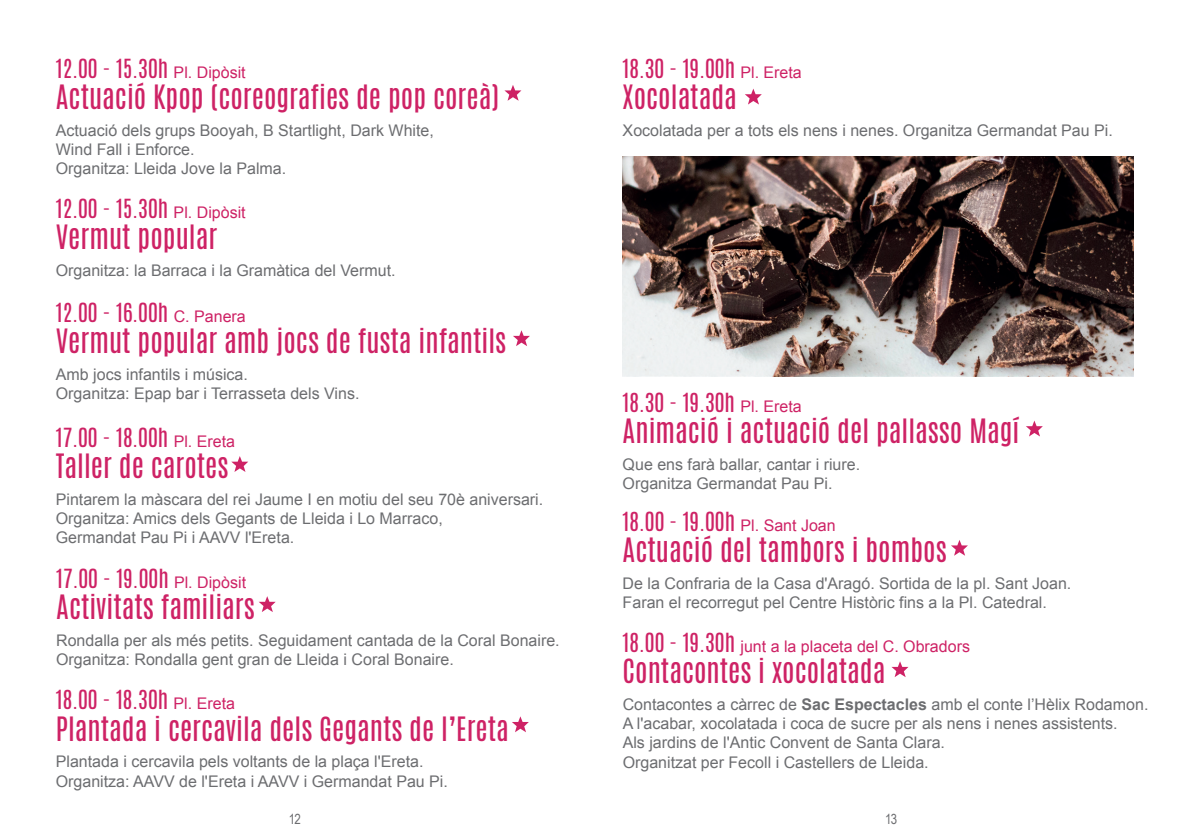
<style>
.page{position:relative;width:1191px;height:840px;background:#fff}
.page>*{position:absolute;margin:0;border:0;box-sizing:border-box;transform-origin:0 0}
.t1{font:28px "Antonio";color:#ce2265}
.t2{font:22px "Antonio";color:#ce2265}
.t3{font:16px/19.2px "Arial";color:#6c6d70}
.t4{font:16px "Arial";color:#ce2265}
.t5{font:14px "Arial Narrow";color:#6c6d70}
.s1{font-family:"Arial";font-size:16px}
.s2{font-family:"Antonio";font-size:22px}
.s3{font-weight:700}
</style>
<div class="page">
<img style="left:622px;top:157px;width:511px;height:219px">
<svg style="left:231px;top:456px;width:17px;height:15px"></svg>
<svg style="left:512px;top:716px;width:17px;height:15px"></svg>
<svg style="left:745px;top:89px;width:17px;height:15px"></svg>
<svg style="left:891px;top:661px;width:17px;height:15px"></svg>
<svg style="left:1026px;top:420px;width:16px;height:16px"></svg>
<svg style="left:951px;top:540px;width:17px;height:15px"></svg>
<svg style="left:513px;top:330px;width:17px;height:16px"></svg>
<svg style="left:259px;top:596px;width:17px;height:15px"></svg>
<svg style="left:504px;top:85px;width:17px;height:16px"></svg>
<h2 class="t2" style="left:56px;top:52px;width:191px">12.00 - 15.30h <span class="s1">Pl. Dipòsit</span></h2>
<h1 class="t1" style="left:56px;top:77px;width:445px">Actuació Kpop (coreografies de pop coreà)</h1>
<p class="t3" style="left:56px;top:121px;width:379px">Actuació dels grups Booyah, B Startlight, Dark White,<br>Wind Fall i Enforce.<br>Organitza: Lleida Jove la Palma.</p>
<h2 class="t2" style="left:56px;top:192px;width:191px">12.00 - 15.30h <span class="s1">Pl. Dipòsit</span></h2>
<h1 class="t1" style="left:56px;top:216px;width:163px">Vermut popular</h1>
<p class="t3" style="left:56px;top:261px;width:341px">Organitza: la Barraca i la Gramàtica del Vermut.</p>
<h2 class="t2" style="left:56px;top:296px;width:191px">12.00 - 16.00h <span class="s1">C. Panera</span></h2>
<h1 class="t1" style="left:56px;top:320px;width:452px">Vermut popular amb jocs de fusta infantils</h1>
<p class="t3" style="left:56px;top:364px;width:305px">Amb jocs infantils i música.<br>Organitza: Epap bar i Terrasseta dels Vins.</p>
<h2 class="t2" style="left:56px;top:420px;width:181px">17.00 - 18.00h <span class="s1">Pl. Ereta</span></h2>
<h1 class="t1" style="left:56px;top:445px;width:174px">Taller de carotes</h1>
<p class="t3" style="left:56px;top:489px;width:489px">Pintarem la màscara del rei Jaume I en motiu del seu 70è aniversari.<br>Organitza: Amics dels Gegants de Lleida i Lo Marraco,<br>Germandat Pau Pi i AAVV l'Ereta.</p>
<h2 class="t2" style="left:56px;top:562px;width:191px">17.00 - 19.00h <span class="s1">Pl. Dipòsit</span></h2>
<h1 class="t1" style="left:56px;top:586px;width:200px">Activitats familiars</h1>
<p class="t3" style="left:56px;top:630px;width:505px">Rondalla per als més petits. Seguidament cantada de la Coral Bonaire.<br>Organitza: Rondalla gent gran de Lleida i Coral Bonaire.</p>
<h2 class="t2" style="left:56px;top:683px;width:181px">18.00 - 18.30h <span class="s1">Pl. Ereta</span></h2>
<h1 class="t1" style="left:56px;top:707px;width:454px">Plantada i cercavila dels Gegants de l’Ereta</h1>
<p class="t3" style="left:56px;top:752px;width:393px">Plantada i cercavila pels voltants de la plaça l'Ereta.<br>Organitza: AAVV de l'Ereta i AAVV i Germandat Pau Pi.</p>
<h2 class="t2" style="left:622px;top:52px;width:181px">18.30 - 19.00h <span class="s1">Pl. Ereta</span></h2>
<h1 class="t1" style="left:622px;top:76px;width:116px">Xocolatada</h1>
<p class="t3" style="left:622px;top:121px;width:492px">Xocolatada per a tots els nens i nenes. Organitza Germandat Pau Pi.</p>
<h2 class="t2" style="left:622px;top:386px;width:181px">18.30 - 19.30h <span class="s1">Pl. Ereta</span></h2>
<h1 class="t1" style="left:622px;top:410px;width:398px">Animació i actuació del pallasso Magí</h1>
<p class="t3" style="left:622px;top:455px;width:239px">Que ens farà ballar, cantar i riure.<br>Organitza Germandat Pau Pi.</p>
<h2 class="t2" style="left:622px;top:505px;width:215px">18.00 - 19.00h <span class="s1">Pl. Sant Joan</span></h2>
<h1 class="t1" style="left:622px;top:529px;width:325px">Actuació del tambors i bombos</h1>
<p class="t3" style="left:622px;top:573px;width:450px">De la Confraria de la Casa d'Aragó. Sortida de la pl. Sant Joan.<br>Faran el recorregut pel Centre Històric fins a la Pl. Catedral.</p>
<p class="t4" style="left:622px;top:635px;width:349px"><span class="s2">18.00 - 19.30h</span> junt a la placeta del C. Obradors</p>
<h1 class="t1" style="left:622px;top:650px;width:264px">Contacontes i xocolatada</h1>
<p class="t3" style="left:622px;top:694px;width:527px">Contacontes a càrrec de <span class="s3">Sac Espectacles</span> amb el conte l’Hèlix Rodamon.<br>A l'acabar, xocolatada i coca de sucre per als nens i nenes assistents.<br>Als jardins de l'Antic Convent de Santa Clara.<br>Organitzat per Fecoll i Castellers de Lleida.</p>
<p class="t5" style="left:289px;top:807px;width:14px">12</p>
<p class="t5" style="left:885px;top:807px;width:14px">13</p>
</div>
